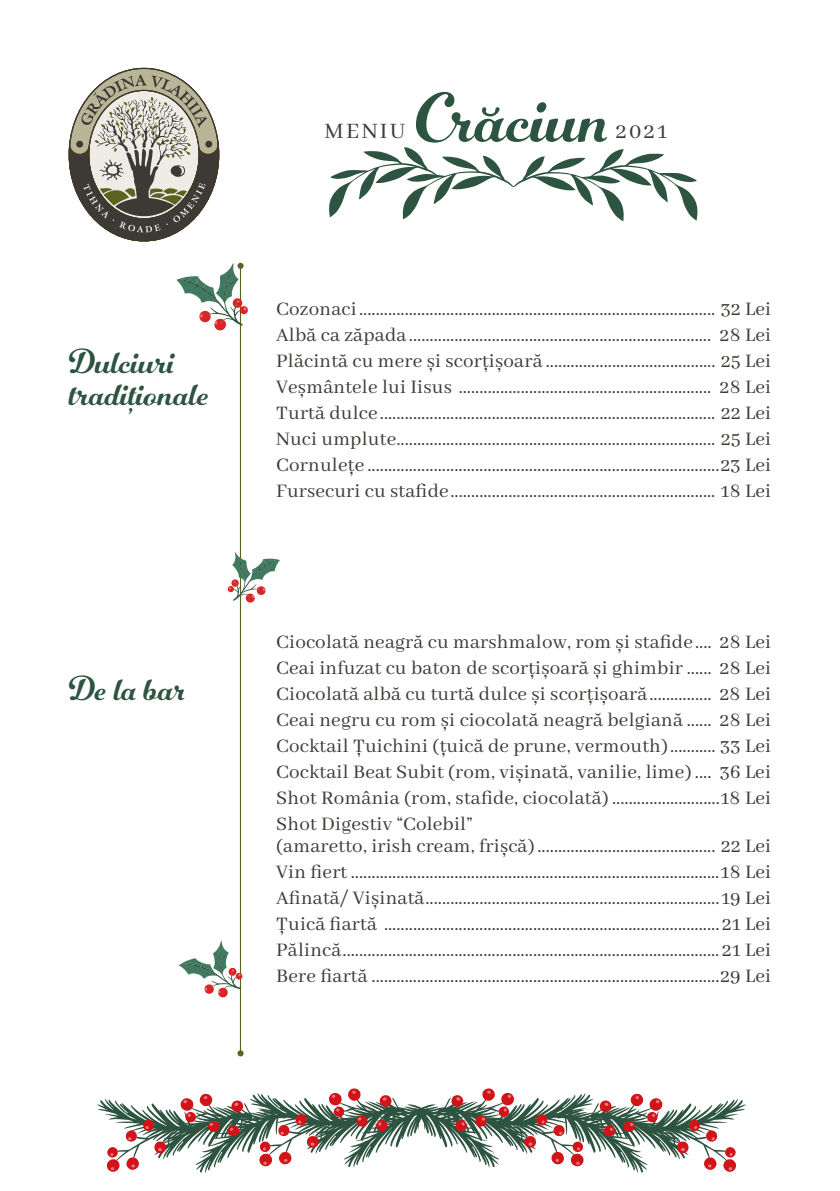
<style>
.page{position:relative;width:840px;height:1191px;background:#fff}
.page>*{position:absolute;margin:0;border:0;box-sizing:border-box;transform-origin:0 0}
.t1{font:72.6px "Number Five Smooth";color:#2d5341}
.t2{font:36px/32px "Number Five Smooth";color:#2d5341}
.t3{font:24.2px "Abhaya Libre";letter-spacing:.1em;color:#3d3a36}
.t4{font:21px/26px "Abhaya Libre";letter-spacing:.01em;color:#3d3a36;text-align:justify}
</style>
<div class="page">
<svg style="left:68px;top:67px;width:152px;height:175px"></svg>
<hr style="left:240px;top:267px;width:1px;height:786px;background:#5a6322">
<svg style="left:237px;top:1050px;width:6px;height:6px"></svg>
<svg style="left:329px;top:147px;width:368px;height:74px"></svg>
<svg style="left:97px;top:1088px;width:648px;height:85px"></svg>
<svg style="left:176px;top:263px;width:72px;height:68px"></svg>
<svg style="left:227px;top:552px;width:53px;height:51px"></svg>
<svg style="left:179px;top:940px;width:63px;height:57px"></svg>
<h2 class="t2" style="left:69px;top:345px;width:141px">Dulciuri traditionale</h2>
<h2 class="t2" style="left:128px;top:382px;width:7px">,</h2>
<h2 class="t2" style="left:69px;top:671px;width:119px">De la bar</h2>
<h1 class="t1" style="left:415px;top:74px;width:196px">Crăciun</h1>
<p class="t3" style="left:324px;top:118px;width:82px">MENIU</p>
<p class="t3" style="left:615px;top:118px;width:53px">2021</p>
<p class="t4" style="left:276px;top:296px;width:496px">Cozonaci ...................................................................................... 32 Lei Albă ca zăpada ......................................................................... 28 Lei Plăcintă cu mere și scorțișoară ......................................... 25 Lei Veșmântele lui Iisus ............................................................. 28 Lei Turtă dulce................................................................................. 22 Lei Nuci umplute............................................................................. 25 Lei Cornulețe .....................................................................................23 Lei Fursecuri cu stafide................................................................ 18 Lei</p>
<p class="t4" style="left:276px;top:629px;width:496px">Ciocolată neagră cu marshmalow, rom și stafide.... 28 Lei Ceai infuzat cu baton de scorțișoară și ghimbir ...... 28 Lei Ciocolată albă cu turtă dulce și scorțișoară............... 28 Lei Ceai negru cu rom și ciocolată neagră belgiană ...... 28 Lei Cocktail Țuichini (țuică de prune, vermouth)........... 33 Lei Cocktail Beat Subit (rom, vișinată, vanilie, lime) .... 36 Lei Shot România (rom, stafide, ciocolată) ..........................18 Lei Shot Digestiv “Colebil”</p>
<p class="t4" style="left:276px;top:833px;width:496px">(amaretto, irish cream, frișcă) ........................................... 22 Lei Vin fiert .........................................................................................18 Lei Afinată/ Vișinată.......................................................................19 Lei Țuică fiartă ................................................................................. 21 Lei Pălincă........................................................................................... 21 Lei Bere fiartă ....................................................................................29 Lei</p>
</div>
